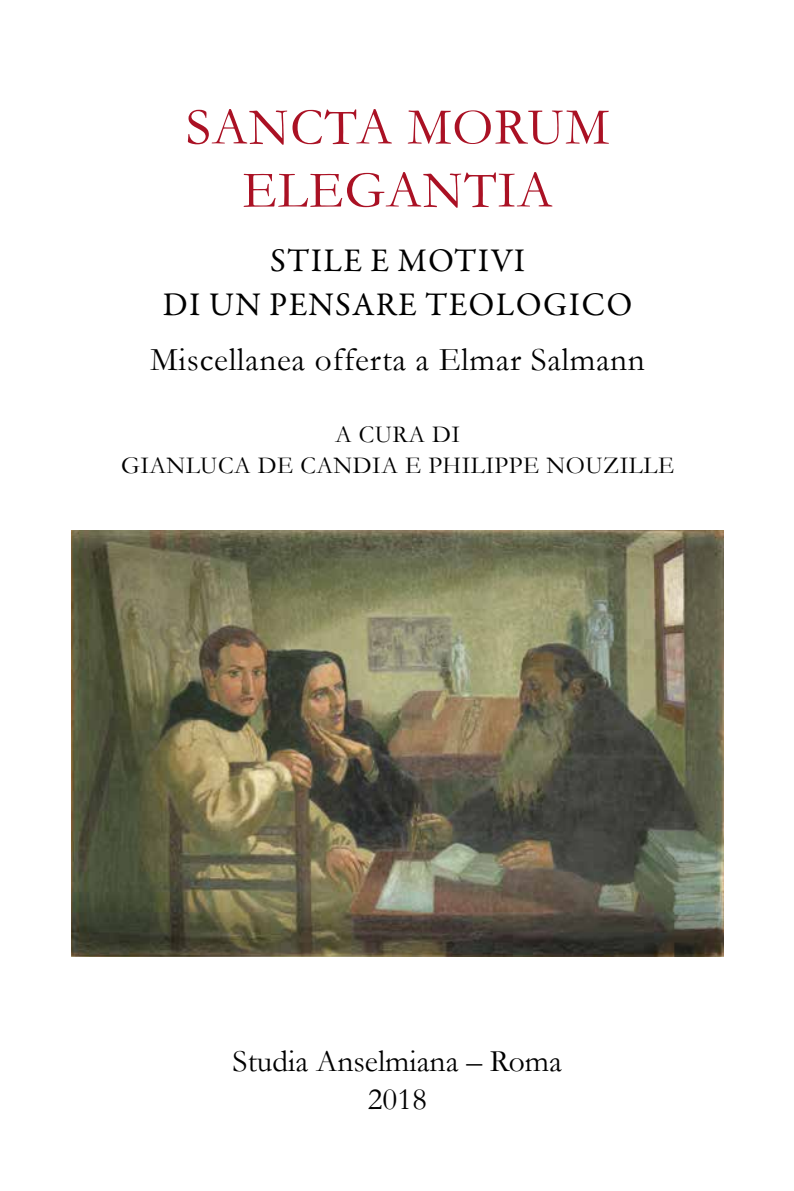
<style>
.page{position:relative;width:794px;height:1191px;background:#fff}
.page>*{position:absolute;margin:0;border:0;box-sizing:border-box;transform-origin:0 0}
.t1{font:52.5px/63px "Garamond";letter-spacing:.02em;color:#aa1124;text-align:center}
.t2{font:33.25px/43.8px "Garamond Premr Pro";letter-spacing:.04em;color:#000;text-align:center}
.t3{font:33.25px "Garamond";letter-spacing:.02em;color:#000}
.t4{font:31.5px/37.8px "Garamond";color:#000;text-align:center}
.t5{font:24.5px/31.5px "Garamond";letter-spacing:.02em;color:#000;text-align:center}
</style>
<div class="page">
<img style="left:71px;top:531px;width:653px;height:425px">
<h1 class="t1" style="left:186px;top:95px;width:425px">SANCTA MORUM<br>ELEGANTIA</h1>
<h2 class="t2" style="left:163px;top:239px;width:471px">STILE E MOTIVI<br>DI UN PENSARE TEOLOGICO</h2>
<h2 class="t3" style="left:150px;top:339px;width:496px">Miscellanea offerta a Elmar Salmann</h2>
<p class="t5" style="left:121px;top:418px;width:554px">A CURA DI<br>GIANLUCA DE CANDIA E PHILIPPE NOUZILLE</p>
<p class="t4" style="left:233px;top:1042px;width:331px">Studia Anselmiana – Roma<br>2018</p>
</div>
